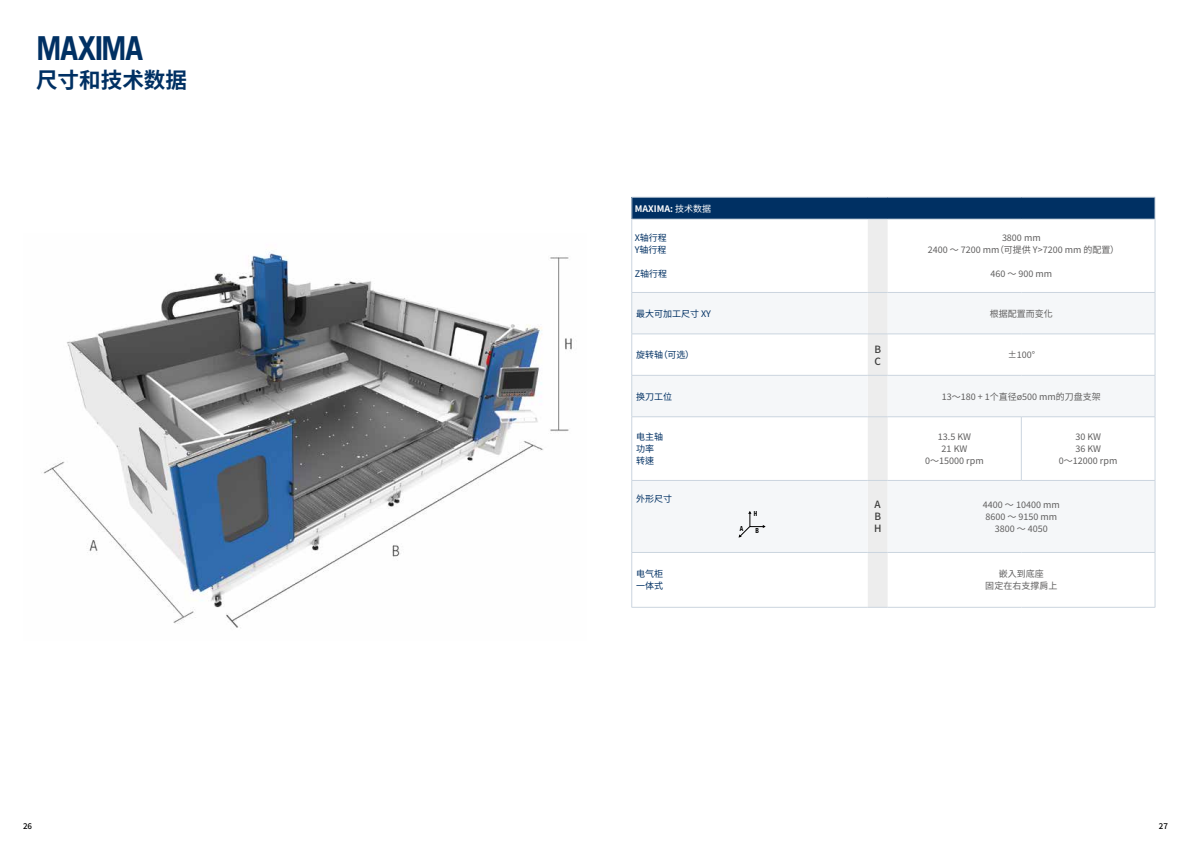
<style>
.page{position:relative;width:1191px;height:842px;background:#fff}
.page>*{position:absolute;margin:0;border:0;box-sizing:border-box;transform-origin:0 0}
.t1{font:700 33px "Trade Gothic LT Std";letter-spacing:-.045em;color:#003063}
.t2{font:700 21.7px "Source Han Sans CN";color:#003063}
.t3{font:500 10px/12px "Source Han Sans TC";color:#3c3c3b}
.t4{font:9px/12px "Source Han Sans TC";color:#5f5e5e;text-align:center}
.t5{font:9px/12px "Source Han Sans TC";color:#003063}
.t6{font:700 9px "Source Han Sans TC";color:#fff}
.t7{font:500 8px "Source Han Sans CN";color:#000}
.t8{font:700 condensed 7px "Helvetica Neue LT Std";color:#000;scale:.9 1}
.s1{font-weight:400}
</style>
<div class="page">
<div style="left:632px;top:197px;width:523px;height:22px;background:#003063"></div>
<svg style="left:632px;top:293px;width:522px;height:259px;fill:#f5f7f9"></svg>
<svg style="left:1154px;top:198px;width:1px;height:21px"></svg>
<hr style="left:1154px;top:219px;width:1px;height:73px;background:#cbd5df">
<hr style="left:1154px;top:293px;width:1px;height:41px;background:#cbd5df">
<hr style="left:1154px;top:334px;width:1px;height:41px;background:#cbd5df">
<hr style="left:1154px;top:376px;width:1px;height:40px;background:#cbd5df">
<hr style="left:1154px;top:481px;width:1px;height:71px;background:#cbd5df">
<hr style="left:1154px;top:553px;width:1px;height:54px;background:#cbd5df">
<hr style="left:1021px;top:417px;width:1px;height:63px;background:#cbd5df">
<hr style="left:631px;top:197px;width:236px;height:1px;background:#cbd5df">
<svg style="left:631px;top:197px;width:1px;height:22px"></svg>
<svg style="left:867px;top:197px;width:20px;height:1px"></svg>
<hr style="left:887px;top:197px;width:134px;height:1px;background:#cbd5df">
<hr style="left:1021px;top:197px;width:134px;height:1px;background:#cbd5df">
<hr style="left:631px;top:219px;width:236px;height:1px;background:#cbd5df">
<hr style="left:631px;top:219px;width:1px;height:73px;background:#cbd5df">
<hr style="left:887px;top:219px;width:134px;height:1px;background:#cbd5df">
<hr style="left:1021px;top:219px;width:134px;height:1px;background:#cbd5df">
<hr style="left:631px;top:292px;width:236px;height:1px;background:#cbd5df">
<hr style="left:631px;top:293px;width:1px;height:41px;background:#cbd5df">
<hr style="left:887px;top:292px;width:134px;height:1px;background:#cbd5df">
<hr style="left:1021px;top:292px;width:134px;height:1px;background:#cbd5df">
<hr style="left:631px;top:334px;width:236px;height:1px;background:#cbd5df">
<hr style="left:631px;top:334px;width:1px;height:41px;background:#cbd5df">
<hr style="left:887px;top:334px;width:134px;height:1px;background:#cbd5df">
<hr style="left:1021px;top:334px;width:134px;height:1px;background:#cbd5df">
<hr style="left:631px;top:375px;width:236px;height:1px;background:#cbd5df">
<hr style="left:631px;top:376px;width:1px;height:40px;background:#cbd5df">
<hr style="left:887px;top:375px;width:134px;height:1px;background:#cbd5df">
<hr style="left:1021px;top:375px;width:134px;height:1px;background:#cbd5df">
<hr style="left:631px;top:416px;width:236px;height:1px;background:#cbd5df">
<hr style="left:631px;top:417px;width:1px;height:63px;background:#cbd5df">
<hr style="left:887px;top:416px;width:134px;height:1px;background:#cbd5df">
<hr style="left:1021px;top:416px;width:134px;height:1px;background:#cbd5df">
<hr style="left:1154px;top:417px;width:1px;height:63px;background:#cbd5df">
<hr style="left:631px;top:480px;width:236px;height:1px;background:#cbd5df">
<hr style="left:631px;top:481px;width:1px;height:71px;background:#cbd5df">
<hr style="left:887px;top:480px;width:134px;height:1px;background:#cbd5df">
<hr style="left:1021px;top:480px;width:134px;height:1px;background:#cbd5df">
<hr style="left:631px;top:552px;width:236px;height:1px;background:#cbd5df">
<hr style="left:631px;top:553px;width:1px;height:54px;background:#cbd5df">
<hr style="left:887px;top:552px;width:134px;height:1px;background:#cbd5df">
<hr style="left:1021px;top:552px;width:134px;height:1px;background:#cbd5df">
<hr style="left:631px;top:607px;width:236px;height:1px;background:#cbd5df">
<svg style="left:867px;top:219px;width:20px;height:389px;background:#eceded"></svg>
<hr style="left:887px;top:607px;width:134px;height:1px;background:#cbd5df">
<hr style="left:1021px;top:607px;width:134px;height:1px;background:#cbd5df">
<img style="left:41px;top:252px;width:531px;height:376px">
<svg style="left:738px;top:511px;width:27px;height:26px"></svg>
<h1 class="t1" style="left:36px;top:28px;width:109px">MAXIMA</h1>
<h2 class="t2" style="left:36px;top:68px;width:153px">尺寸和技术数据</h2>
<p class="t6" style="left:635px;top:203px;width:78px">MAXIMA: <span class="s1">技术数据</span></p>
<p class="t5" style="left:635px;top:232px;width:34px">X轴行程<br>Y轴行程</p>
<p class="t5" style="left:635px;top:268px;width:34px">Z轴行程</p>
<p class="t4" style="left:927px;top:232px;width:193px">3800 mm<br>2400 ～ 7200 mm（可提供 Y&gt;7200 mm 的配置）</p>
<p class="t4" style="left:990px;top:268px;width:63px">460 ～ 900 mm</p>
<p class="t5" style="left:636px;top:308px;width:76px">最大可加工尺寸 XY</p>
<p class="t4" style="left:989px;top:308px;width:64px">根据配置而变化</p>
<p class="t5" style="left:636px;top:349px;width:60px">旋转轴（可选）</p>
<p class="t3" style="left:874px;top:343px;width:8px">B<br>C</p>
<p class="t4" style="left:1007px;top:349px;width:29px">±100°</p>
<p class="t5" style="left:636px;top:390px;width:37px">换刀工位</p>
<p class="t4" style="left:941px;top:390px;width:161px">13～180 + 1个直径ø500 mm的刀盘支架</p>
<p class="t5" style="left:636px;top:431px;width:28px">电主轴功率转速</p>
<p class="t4" style="left:925px;top:431px;width:60px">13.5 KW<br>21 KW<br>0～15000 rpm</p>
<p class="t4" style="left:1059px;top:431px;width:60px">30 KW<br>36 KW<br>0～12000 rpm</p>
<p class="t5" style="left:636px;top:493px;width:37px">外形尺寸</p>
<p class="t3" style="left:874px;top:499px;width:9px;text-align:justify">A B H</p>
<p class="t4" style="left:983px;top:499px;width:78px">4400 ～ 10400 mm<br>8600 ～ 9150 mm<br>3800 ～ 4050</p>
<p class="t5" style="left:636px;top:568px;width:28px">电气柜一体式</p>
<p class="t4" style="left:985px;top:568px;width:73px">嵌入到底座<br>固定在右支撑肩上</p>
<p class="t8" style="left:753px;top:510px;width:5px">H</p>
<p class="t8" style="left:740px;top:524px;width:5px">A</p>
<p class="t8" style="left:755px;top:526px;width:5px">B</p>
<p class="t7" style="left:23px;top:821px;width:11px">26</p>
<p class="t7" style="left:1158px;top:821px;width:11px">27</p>
</div>
